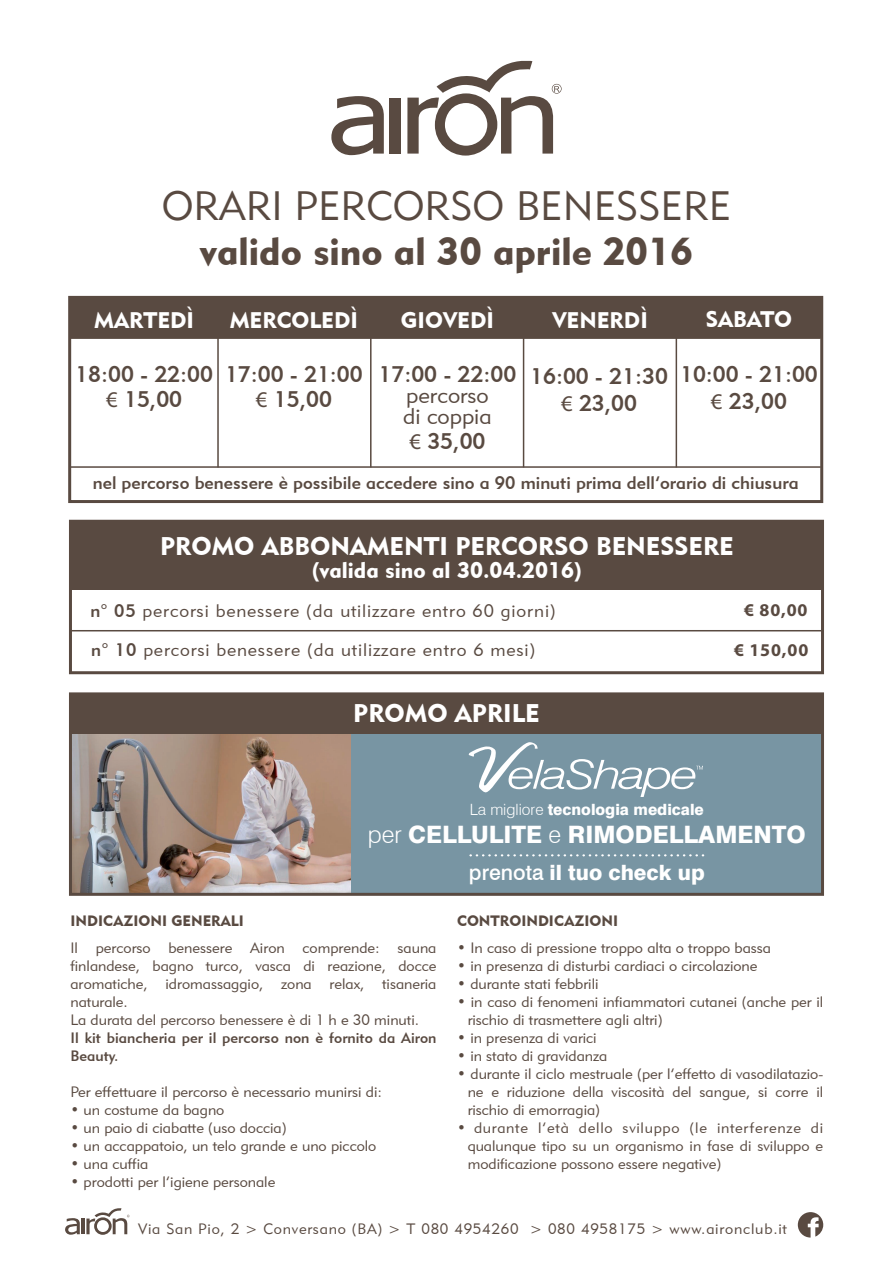
<style>
.page{position:relative;width:893px;height:1263px;background:#fff}
.page>*{position:absolute;margin:0;border:0;box-sizing:border-box;transform-origin:0 0}
.t1{font:40.8px "Geometric 415 BT Lite A";color:#594a41}
.t2{font:38.85px "Geometric 415 BT Black A";color:#594a41}
.t3{font:25.5px "Geometric 415 BT Black A";color:#fff}
.t4{font:800 24px "Swiss 721 BT";color:#fff}
.t5{font:22.5px/27px "Geometric 415 BT Medium A";color:#594a41;text-align:center}
.t6{font:22.5px "Geometric 415 BT Black A";color:#fff}
.t7{font:22.5px/21px "Geometric 415 BT Lite A";color:#594a41}
.t8{font:800 21.15px "Swiss 721 BT";color:#fff}
.t9{font:18px "Geometric 415 BT Lite A";letter-spacing:.05em;color:#594a41}
.t10{font:18px "Geometric 415 BT Medium A";color:#594a41}
.t11{font:700 18px "Myriad Pro";letter-spacing:.05em;color:#594a41}
.t12{font:800 15.6px "Swiss 721 BT";color:#fff}
.t13{font:15px/18px "Geometric 415 BT Lite A";color:#594a41}
.t14{font:15px "Geometric 415 BT Lite A";letter-spacing:.05em;color:#594a41}
.t15{font:15px/18px "Geometric 415 BT Medium A";color:#594a41}
.t16{font:15px "Geometric 415 BT Black A";color:#594a41}
.s1{font-family:"Myriad Pro"}
.s2{font-family:"Geometric 415 BT Medium A"}
.s3{font-weight:300}
.s4{font-weight:500}
</style>
<div class="page">
<div style="left:351px;top:734px;width:469px;height:158px;background:#7895a3"></div>
<img style="left:73px;top:734px;width:278px;height:158px">
<svg style="left:331px;top:96px;width:53px;height:59px"></svg>
<div style="left:389px;top:98px;width:11px;height:56px;background:#594a41"></div>
<svg style="left:407px;top:60px;width:155px;height:96px"></svg>
<div style="left:71px;top:521px;width:751px;height:69px;background:#594a41"></div>
<div style="left:69px;top:520px;width:755px;height:154px;border:3px solid #594a41"></div>
<hr style="left:71px;top:550px;width:750px;height:3px;background:#594a41">
<hr style="left:71px;top:630px;width:750px;height:1px;background:#594a41">
<svg style="left:65px;top:1218px;width:15px;height:17px"></svg>
<hr style="left:81px;top:1218px;width:3px;height:16px;background:#594a41">
<svg style="left:86px;top:1208px;width:44px;height:27px"></svg>
<svg style="left:798px;top:1212px;width:25px;height:25px"></svg>
<div style="left:70px;top:297px;width:751px;height:40px;background:#594a41"></div>
<div style="left:68px;top:296px;width:755px;height:207px;border:3px solid #594a41"></div>
<hr style="left:71px;top:336px;width:750px;height:3px;background:#594a41">
<hr style="left:523px;top:297px;width:1px;height:170px;background:#594a41">
<hr style="left:70px;top:466px;width:751px;height:2px;background:#594a41">
<hr style="left:676px;top:297px;width:1px;height:170px;background:#594a41">
<hr style="left:217px;top:297px;width:2px;height:170px;background:#594a41">
<hr style="left:370px;top:297px;width:2px;height:170px;background:#594a41">
<div style="left:70px;top:694px;width:751px;height:40px;background:#594a41"></div>
<svg style="left:469px;top:854px;width:235px;height:2px"></svg>
<svg style="left:468px;top:742px;width:235px;height:55px;background:#8ea6b2"></svg>
<div style="left:69px;top:692px;width:755px;height:204px;border:3px solid #594a41"></div>
<h1 class="t1" style="left:162px;top:181px;width:571px">ORARI PERCORSO BENESSERE</h1>
<h2 class="t2" style="left:200px;top:227px;width:495px">valido sino al 30 aprile 2016</h2>
<h3 class="t6" style="left:94px;top:307px;width:101px">MARTEDÌ</h3>
<h3 class="t5" style="left:75px;top:361px;width:139px;line-height:25.5px">18:00 - 22:00 <span class="s1">€</span> 15,00</h3>
<h3 class="t6" style="left:230px;top:307px;width:130px">MERCOLEDÌ</h3>
<h3 class="t6" style="left:552px;top:307px;width:97px">VENERDÌ</h3>
<h3 class="t6" style="left:401px;top:307px;width:95px">GIOVEDÌ</h3>
<h3 class="t6" style="left:706px;top:305px;width:88px">SABATO</h3>
<h3 class="t5" style="left:379px;top:360px;width:139px">17:00 - 22:00</h3>
<h3 class="t7" style="left:403px;top:384px;width:90px">percorso di coppia</h3>
<h3 class="t5" style="left:409px;top:427px;width:78px"><span class="s1">€</span> 35,00</h3>
<h3 class="t5" style="left:680px;top:360px;width:139px">10:00 - 21:00 <span class="s1">€</span> 23,00</h3>
<h3 class="t5" style="left:225px;top:361px;width:139px;line-height:25.5px">17:00 - 21:00 <span class="s1">€</span> 15,00</h3>
<h3 class="t5" style="left:530px;top:362px;width:139px">16:00 - 21:30 <span class="s1">€</span> 23,00</h3>
<p class="t10" style="left:93px;top:472px;width:707px">nel percorso benessere è possibile accedere sino a 90 minuti prima dell’orario di chiusura</p>
<h3 class="t3" style="left:160px;top:530px;width:575px">PROMO ABBONAMENTI PERCORSO BENESSERE</h3>
<h3 class="t6" style="left:312px;top:556px;width:272px">(valida sino al 30.04.2016)</h3>
<p class="t9" style="left:91px;top:599px;width:467px"><span class="s2">n° 05</span> percorsi benessere (da utilizzare entro 60 giorni)</p>
<p class="t11" style="left:744px;top:599px;width:65px">€ 80,00</p>
<p class="t9" style="left:91px;top:639px;width:446px"><span class="s2">n° 10</span> percorsi benessere (da utilizzare entro 6 mesi)</p>
<p class="t11" style="left:734px;top:638px;width:76px">€ 150,00</p>
<h3 class="t3" style="left:353px;top:698px;width:188px">PROMO APRILE</h3>
<p class="t12" style="left:470px;top:800px;width:236px"><span class="s3">La migliore</span> tecnologia medicale</p>
<h3 class="t4" style="left:368px;top:820px;width:440px"><span class="s3">per</span> CELLULITE <span class="s3">e</span> RIMODELLAMENTO</h3>
<h3 class="t8" style="left:469px;top:859px;width:237px"><span class="s4">prenota</span> il tuo check up</h3>
<p class="t16" style="left:70px;top:911px;width:175px">INDICAZIONI GENERALI</p>
<p class="t13" style="left:70px;top:938px;width:368px">Il percorso benessere Airon comprende: sauna finlandese, bagno turco, vasca di reazione, docce aromatiche, idromassaggio, zona relax, tisaneria naturale.<br>La durata del percorso benessere è di 1 h e 30 minuti.</p>
<p class="t15" style="left:70px;top:1028px;width:368px">Il kit biancheria per il percorso non è fornito da Airon<br>Beauty.</p>
<p class="t13" style="left:70px;top:1082px;width:313px">Per effettuare il percorso è necessario munirsi di:</p>
<p class="t13" style="left:70px;top:1100px;width:155px">• un costume da bagno</p>
<p class="t13" style="left:70px;top:1118px;width:218px">• un paio di ciabatte (uso doccia)</p>
<p class="t13" style="left:70px;top:1136px;width:307px">• un accappatoio, un telo grande e uno piccolo</p>
<p class="t13" style="left:70px;top:1154px;width:79px">• una cuffia</p>
<p class="t13" style="left:70px;top:1172px;width:206px">• prodotti per l’igiene personale</p>
<p class="t16" style="left:457px;top:911px;width:162px">CONTROINDICAZIONI</p>
<p class="t13" style="left:457px;top:938px;width:315px">• In caso di pressione troppo alta o troppo bassa</p>
<p class="t13" style="left:457px;top:956px;width:302px">• in presenza di disturbi cardiaci o circolazione</p>
<p class="t13" style="left:457px;top:974px;width:143px">• durante stati febbrili</p>
<p class="t13" style="left:468px;top:992px;width:357px;text-indent:-10px">• in caso di fenomeni infiammatori cutanei (anche per il rischio di trasmettere agli altri)</p>
<p class="t13" style="left:457px;top:1028px;width:141px">• in presenza di varici</p>
<p class="t13" style="left:457px;top:1046px;width:152px">• in stato di gravidanza</p>
<p class="t13" style="left:468px;top:1064px;width:357px;text-align:justify;text-indent:-10px">• durante il ciclo mestruale (per l’effetto di vasodilatazio&shy;ne e riduzione della viscosità del sangue, si corre il rischio di emorragia)</p>
<p class="t13" style="left:468px;top:1118px;width:357px;text-align:justify;text-indent:-10px">• durante l’età dello sviluppo (le interferenze di qualunque tipo su un organismo in fase di sviluppo e modificazione possono essere negative)</p>
<p class="t14" style="left:138px;top:1219px;width:650px">Via San Pio, 2 &gt; Conversano (BA) &gt; T 080 4954260 &gt; 080 4958175 &gt; www.aironclub.it</p>
</div>
